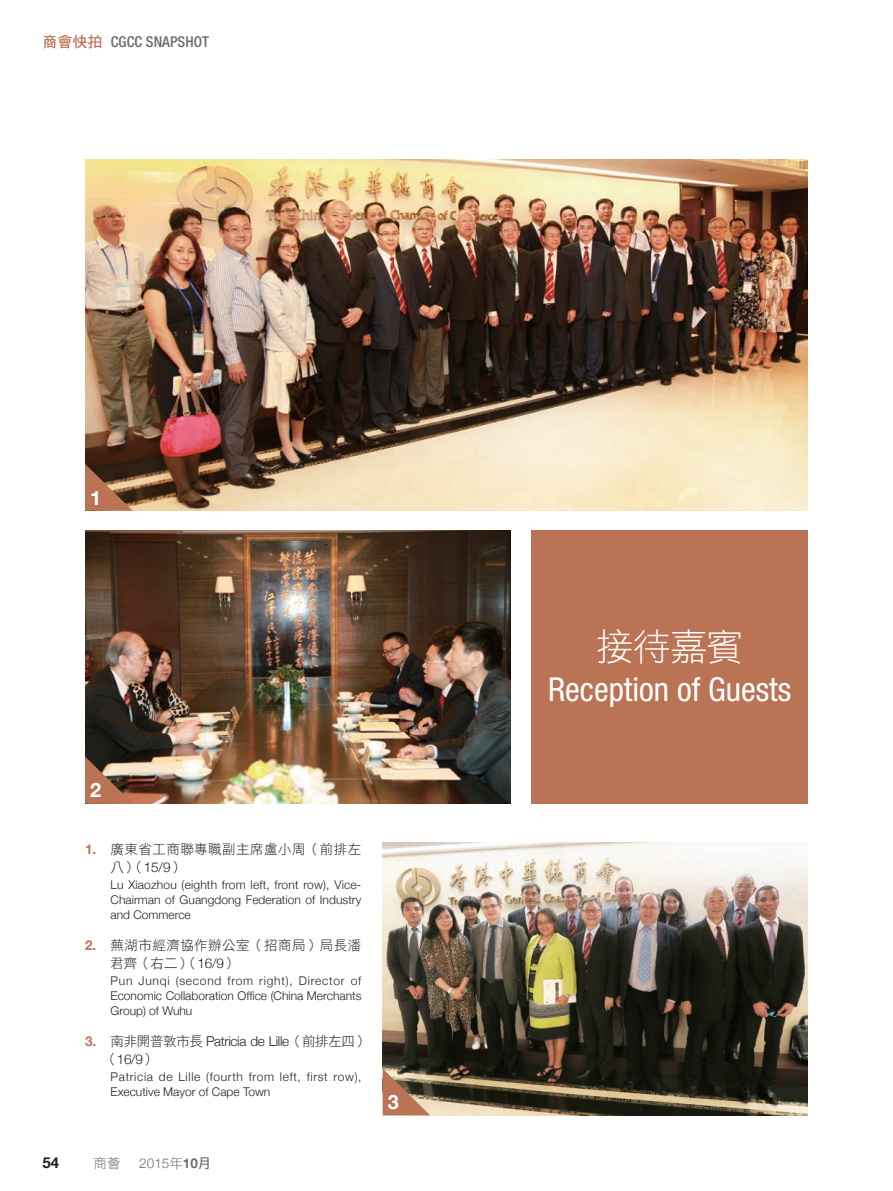
<style>
.page{position:relative;width:893px;height:1191px;background:#fff}
.page>*{position:absolute;margin:0;border:0;box-sizing:border-box;transform-origin:0 0}
.t1{font:37.5px "DF Hei Std W3";color:#fff}
.t2{font:condensed 33px "Helvetica Neue";color:#fff}
.t3{font:700 19.8px "Helvetica Neue";color:#fff}
.t4{font:500 condensed 15px "Helvetica Neue LT Std";color:#6c6d70}
.t5{font:700 15px "Helvetica Neue";color:#231f20}
.t6{font:13.5px/18px "DF Hei Std W3";letter-spacing:.035em;color:#231f20}
.t7{font:300 13.5px/18px "Helvetica Neue";letter-spacing:-.025em;color:#231f20}
.t8{font:300 13.5px "Helvetica Neue";color:#6c6d70}
.t9{font:13.5px "DF Hei Std W3";color:#6c6d70}
.t10{font:300 12px/15px "Helvetica Neue";color:#231f20;text-align:justify}
.t11{font:300 12px/15px "Helvetica Neue";letter-spacing:.055em;color:#231f20}
.s1{font-family:"DF Hei Std W7";font-weight:400;font-stretch:normal;color:#ba7455}
.s2{font-family:"Helvetica Neue";font-weight:700;color:#ba7455}
.s3{font-family:"Helvetica Neue";font-weight:300}
.s4{font-weight:700;color:#ba7455}
.s5{font-family:"DF Hei Std W3";font-weight:400}
.s6{font-weight:700}
.s7{font-family:"DF Hei Std W7";font-weight:400}
</style>
<div class="page">
<div style="left:531px;top:530px;width:277px;height:273px;background:#ba7455"></div>
<img style="left:85px;top:160px;width:723px;height:351px">
<img style="left:85px;top:530px;width:425px;height:273px">
<img style="left:383px;top:842px;width:425px;height:273px">
<svg style="left:85px;top:464px;width:48px;height:47px;background:#8a5c42"></svg>
<svg style="left:85px;top:756px;width:48px;height:47px;background:#946a53"></svg>
<svg style="left:383px;top:1068px;width:47px;height:47px;background:#a37b60"></svg>
<p class="t4" style="left:43px;top:33px;width:168px"><span class="s1">商會快拍</span> CGCC SNAPSHOT</p>
<h3 class="t3" style="left:90px;top:482px;width:13px">1</h3>
<h3 class="t3" style="left:90px;top:774px;width:13px">2</h3>
<p class="t6" style="left:111px;top:840px;width:252px;text-indent:-26px"><span class="s2">1.</span> 廣東省工商聯專職副主席盧小周（前排左八）（<span class="s3">15/9</span>）</p>
<p class="t10" style="left:111px;top:876px;width:252px">Lu Xiaozhou (eighth from left, front row), Vice-Chairman of Guangdong Federation of Industry and Commerce</p>
<p class="t6" style="left:111px;top:936px;width:252px;text-indent:-26px"><span class="s2">2.</span> 蕪湖市經濟協作辦公室（招商局）局長潘君齊（右二）（<span class="s3">16/9</span>）</p>
<p class="t10" style="left:111px;top:972px;width:252px">Pun Junqi (second from right), Director of Economic Collaboration Office (China Merchants Group) of Wuhu</p>
<p class="t7" style="left:104px;top:1031px;width:266px;text-indent:-19px"><span class="s4">3.</span> <span class="s5">南非開普敦市長</span> Patricia de Lille<span class="s5">（前排左四）（</span>16/9<span class="s5">）</span></p>
<p class="t11" style="left:111px;top:1068px;width:252px">Patricia de Lille (fourth from left, first row),<br>Executive Mayor of Cape Town</p>
<p class="t5" style="left:43px;top:1150px;width:18px">54</p>
<p class="t9" style="left:94px;top:1155px;width:29px">商薈</p>
<p class="t8" style="left:139px;top:1152px;width:74px">2015<span class="s5">年</span><span class="s6">10</span><span class="s7">月</span></p>
<h3 class="t3" style="left:388px;top:1086px;width:13px">3</h3>
<h1 class="t1" style="left:596px;top:626px;width:149px">接待嘉賓</h1>
<h2 class="t2" style="left:548px;top:670px;width:245px">Reception of Guests</h2>
</div>
